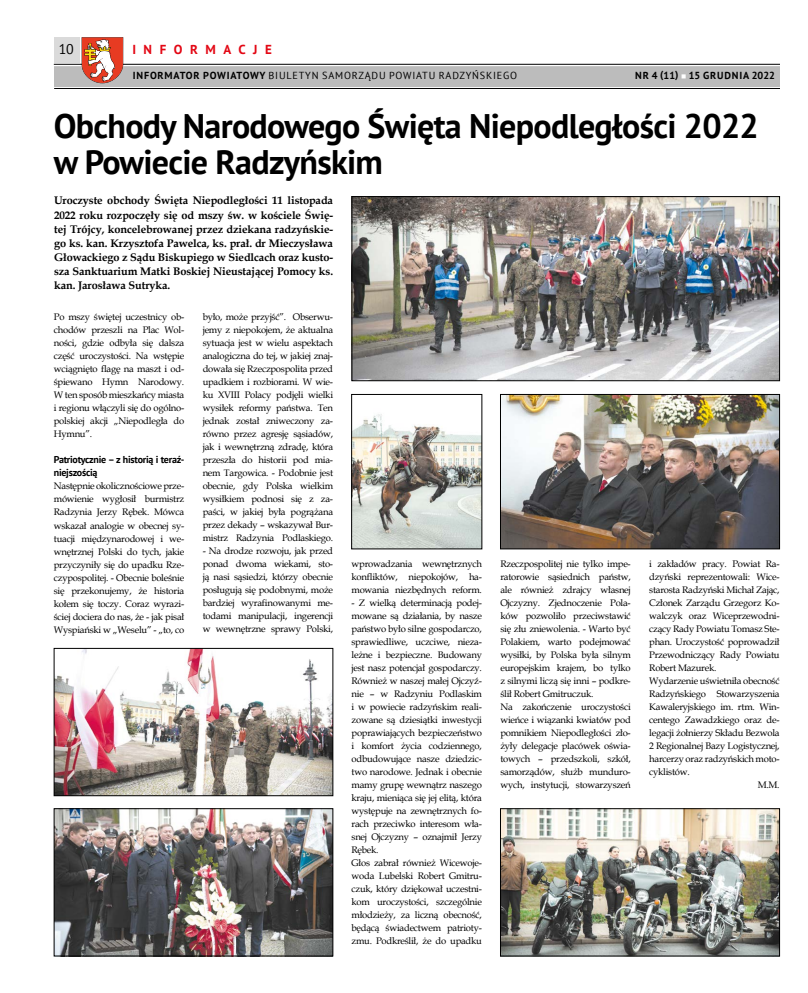
<style>
.page{position:relative;width:808px;height:993px;background:#fff}
.page>*{position:absolute;margin:0;border:0;box-sizing:border-box;transform-origin:0 0}
.t1{font:700 34px/36px "PT Sans";letter-spacing:-.02em;color:#000}
.t2{font:14px "PT Sans";color:#000}
.t3{font:700 13px "PT Sans";letter-spacing:.58em;color:#e30613}
.t4{font:700 11px/14px "Book Antiqua";letter-spacing:-.01em;color:#000;text-align:justify}
.t5{font:10.2px "PT Sans";letter-spacing:.08em;color:#000}
.t6{font:700 10.2px "PT Sans";letter-spacing:.08em;color:#000}
.t7{font:700 10px/13px "PT Sans";letter-spacing:-.025em;color:#000}
.t8{font:9.5px/13px "Book Antiqua";letter-spacing:-.025em;color:#000;text-align:justify}
.s1{font-weight:700}
.s2{color:#fff}
</style>
<div class="page">
<div style="left:54px;top:65px;width:726px;height:21px;background:#bcbcbc"></div>
<div style="left:54px;top:37px;width:25px;height:25px;background:#dadada"></div>
<hr style="left:54px;top:64px;width:726px;height:2px;background:#fff">
<hr style="left:54px;top:64px;width:726px;height:1px;background:#000">
<hr style="left:54px;top:88px;width:726px;height:1px;background:#000">
<svg style="left:82px;top:37px;width:41px;height:46px"></svg>
<img style="left:56px;top:810px;width:275px;height:143px">
<div style="left:54px;top:808px;width:279px;height:147px;border:1px solid #000"></div>
<img style="left:502px;top:810px;width:276px;height:143px">
<div style="left:500px;top:808px;width:280px;height:147px;border:1px solid #000"></div>
<img style="left:56px;top:650px;width:275px;height:143px">
<div style="left:54px;top:648px;width:279px;height:147px;border:1px solid #000"></div>
<img style="left:502px;top:396px;width:276px;height:151px">
<div style="left:500px;top:394px;width:280px;height:155px;border:1px solid #000"></div>
<img style="left:353px;top:414px;width:127px;height:133px">
<div style="left:351px;top:394px;width:131px;height:155px;border:1px solid #000"></div>
<img style="left:354px;top:198px;width:424px;height:181px">
<div style="left:352px;top:196px;width:428px;height:185px;border:1px solid #000"></div>
<h2 class="t2" style="left:59px;top:40px;width:16px">10</h2>
<h3 class="t3" style="left:132px;top:41px;width:141px">INFORMACJE</h3>
<p class="t5" style="left:133px;top:69px;width:386px"><span class="s1">INFORMATOR POWIATOWY</span> BIULETYN SAMORZĄDU POWIATU RADZYŃSKIEGO</p>
<p class="t6" style="left:635px;top:69px;width:141px">NR 4 (11) <span class="s2">■</span> 15 GRUDNIA 2022</p>
<h1 class="t1" style="left:54px;top:107px;width:706px">Obchody Narodowego Święta Niepodległości 2022 w Powiecie Radzyńskim</h1>
<p class="t4" style="left:54px;top:194px;width:280px">Uroczyste obchody Święta Niepodległości 11 listopada 2022 roku rozpoczęły się od mszy św. w kościele Świę&shy;tej Trójcy, koncelebrowanej przez dziekana radzyńskie&shy;go ks. kan. Krzysztofa Pawelca, ks. prał. dr Mieczysława Głowackiego z Sądu Biskupiego w Siedlcach oraz kusto&shy;sza Sanktuarium Matki Boskiej Nieustającej Pomocy ks. kan. Jarosława Sutryka.</p>
<p class="t8" style="left:54px;top:310px;width:132px">Po mszy świętej uczestnicy ob&shy;chodów przeszli na Plac Wol&shy;ności, gdzie odbyła się dalsza część uroczystości. Na wstępie wciągnięto flagę na maszt i od&shy;śpiewano Hymn Narodowy.<br>W ten sposób mieszkańcy miasta i regionu włączyli się do ogólno&shy;polskiej akcji „Niepodległa do Hymnu”.</p>
<p class="t7" style="left:54px;top:453px;width:132px">Patriotycznie – z historią i teraź&shy;niejszością</p>
<p class="t8" style="left:54px;top:479px;width:132px">Następnie okolicznościowe prze&shy;mówienie wygłosił burmistrz Radzynia Jerzy Rębek. Mówca wskazał analogie w obecnej sy&shy;tuacji międzynarodowej i we&shy;wnętrznej Polski do tych, jakie przyczyniły się do upadku Rze&shy;czypospolitej. - Obecnie boleśnie się przekonujemy, że historia kołem się toczy. Coraz wyrazi&shy;ściej dociera do nas, że - jak pisał Wyspiański w „Weselu” - „to, co</p>
<p class="t8" style="left:203px;top:310px;width:132px">było, może przyjść”. Obserwu&shy;jemy z niepokojem, że aktualna sytuacja jest w wielu aspektach analogiczna do tej, w jakiej znaj&shy;dowała się Rzeczpospolita przed upadkiem i rozbiorami. W wie&shy;ku XVIII Polacy podjęli wielki wysiłek reformy państwa. Ten jednak został zniweczony za&shy;równo przez agresję sąsiadów, jak i wewnętrzną zdradę, która przeszła do historii pod mia&shy;nem Targowica. - Podobnie jest obecnie, gdy Polska wielkim wysiłkiem podnosi się z za&shy;paści, w jakiej była pogrążana przez dekady – wskazywał Bur&shy;mistrz Radzynia Podlaskiego.</p>
<p class="t8" style="left:203px;top:544px;width:132px">- Na drodze rozwoju, jak przed ponad dwoma wiekami, sto&shy;ją nasi sąsiedzi, którzy obecnie posługują się podobnymi, może bardziej wyrafinowanymi me&shy;todami manipulacji, ingerencji w wewnętrzne sprawy Polski,</p>
<p class="t8" style="left:351px;top:557px;width:132px">wprowadzania wewnętrznych konfliktów, niepokojów, ha&shy;mowania niezbędnych reform.</p>
<p class="t8" style="left:351px;top:596px;width:132px;text-align:left">- Z wielką determinacją podej&shy;mowane są działania, by nasze państwo było silne gospodarczo, sprawiedliwe, uczciwe, nieza&shy;leżne i bezpieczne. Budowany jest nasz potencjał gospodarczy.<br>Również w naszej małej Ojczyź&shy;nie – w Radzyniu Podlaskim i w powiecie radzyńskim reali&shy;zowane są dziesiątki inwestycji poprawiających bezpieczeństwo i komfort życia codziennego, odbudowujące nasze dziedzic&shy;two narodowe. Jednak i obecnie mamy grupę wewnątrz naszego kraju, mieniąca się jej elitą, która występuje na zewnętrznych fo&shy;rach przeciwko interesom wła&shy;snej Ojczyzny – oznajmił Jerzy<br>Rębek.<br>Głos zabrał również Wicewoje&shy;woda Lubelski Robert Gmitru&shy;czuk, który dziękował uczestni&shy;kom uroczystości, szczególnie młodzieży, za liczną obecność, będącą świadectwem patrioty&shy;zmu. Podkreślił, że do upadku</p>
<p class="t8" style="left:500px;top:557px;width:132px;text-align:left">Rzeczpospolitej nie tylko impe&shy;ratorowie sąsiednich państw, ale również zdrajcy własnej<br>Ojczyzny. Zjednoczenie Pola&shy;ków pozwoliło przeciwstawić się złu zniewolenia. - Warto być<br>Polakiem, warto podejmować wysiłki, by Polska była silnym europejskim krajem, bo tylko z silnymi liczą się inni – podkre&shy;ślił Robert Gmitruczuk.<br>Na zakończenie uroczystości wieńce i wiązanki kwiatów pod pomnikiem Niepodległości zło&shy;żyły delegacje placówek oświa&shy;towych – przedszkoli, szkół, samorządów, służb munduro&shy;wych, instytucji, stowarzyszeń</p>
<p class="t8" style="left:649px;top:557px;width:132px">i zakładów pracy. Powiat Ra-</p>
<p class="t8" style="left:649px;top:570px;width:132px">dzyński reprezentowali: Wice-</p>
<p class="t8" style="left:649px;top:583px;width:132px">starosta Radzyński Michał Zając,</p>
<p class="t8" style="left:649px;top:596px;width:132px">Członek Zarządu Grzegorz Ko-</p>
<p class="t8" style="left:649px;top:609px;width:132px">walczyk oraz Wiceprzewodni-</p>
<p class="t8" style="left:649px;top:622px;width:132px">czący Rady Powiatu Tomasz Ste-</p>
<p class="t8" style="left:649px;top:634px;width:132px">phan. Uroczystość poprowadził</p>
<p class="t8" style="left:649px;top:647px;width:132px">Przewodniczący Rady Powiatu</p>
<p class="t8" style="left:649px;top:660px;width:69px">Robert Mazurek.</p>
<p class="t8" style="left:649px;top:673px;width:132px">Wydarzenie uświetniła obecność</p>
<p class="t8" style="left:649px;top:686px;width:132px">Radzyńskiego Stowarzyszenia</p>
<p class="t8" style="left:649px;top:699px;width:132px">Kawaleryjskiego im. rtm. Win-</p>
<p class="t8" style="left:649px;top:712px;width:132px">centego Zawadzkiego oraz de-</p>
<p class="t8" style="left:649px;top:725px;width:132px">legacji żołnierzy Składu Bezwola</p>
<p class="t8" style="left:649px;top:738px;width:132px">2 Regionalnej Bazy Logistycznej,</p>
<p class="t8" style="left:649px;top:751px;width:132px">harcerzy oraz radzyńskich moto-</p>
<p class="t8" style="left:649px;top:764px;width:42px">cyklistów.</p>
<p class="t8" style="left:758px;top:777px;width:23px">M.M.</p>
</div>
